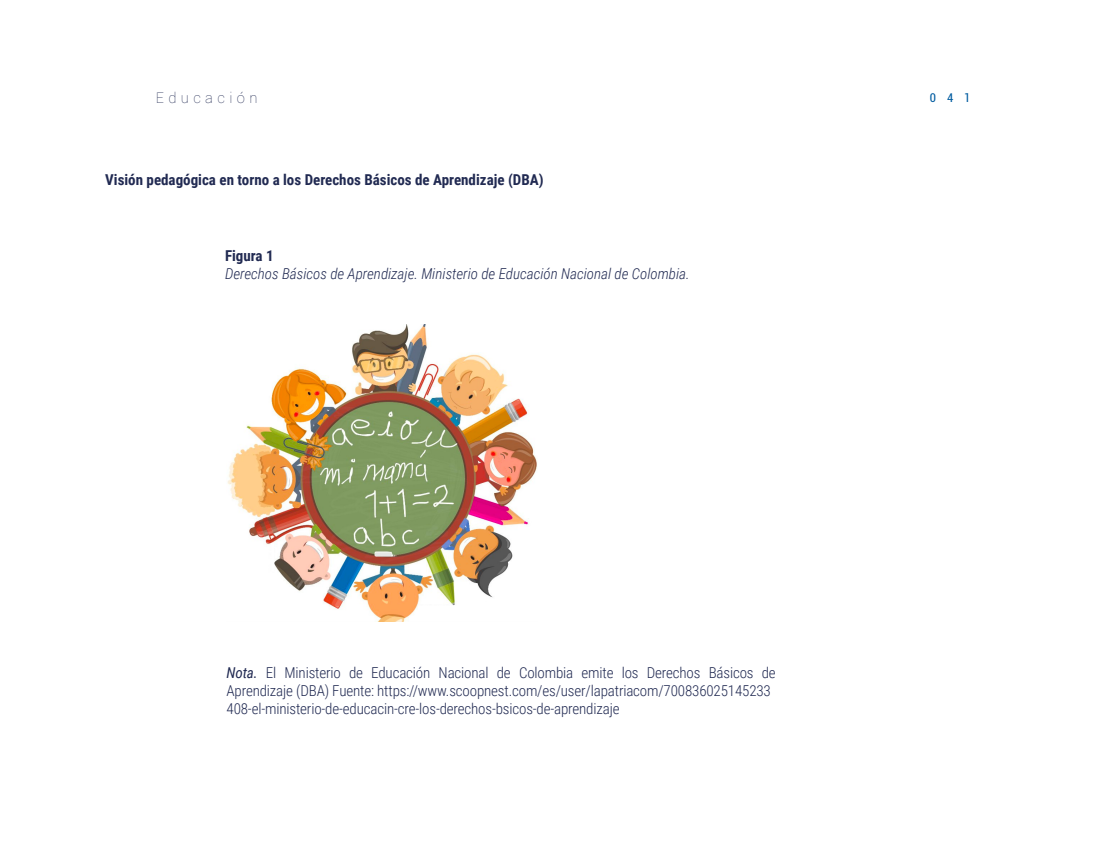
<style>
.page{position:relative;width:1106px;height:851px;background:#fff}
.page>*{position:absolute;margin:0;border:0;box-sizing:border-box;transform-origin:0 0}
.t1{font:300 15px/18px "Roboto Condensed";letter-spacing:-.01em;color:#212a52}
.t2{font:italic 300 15px "Roboto Condensed";color:#212a52}
.t3{font:700 15px "Roboto Condensed";color:#212a52}
.t4{font:100 14.7px "Roboto";letter-spacing:.3em;color:#212a52}
.t5{font:condensed 12px "Roboto";color:#005ca0}
.s1{font-weight:400;font-style:italic}
</style>
<div class="page">
<img style="left:227px;top:324px;width:310px;height:297px">
<p class="t4" style="left:156px;top:88px;width:103px">Educación</p>
<p class="t5" style="left:929px;top:90px;width:42px">041</p>
<p class="t3" style="left:105px;top:169px;width:440px">Visión pedagógica en torno a los Derechos Básicos de Aprendizaje (DBA)</p>
<p class="t3" style="left:225px;top:245px;width:50px">Figura 1</p>
<p class="t2" style="left:225px;top:263px;width:466px">Derechos Básicos de Aprendizaje. Ministerio de Educación Nacional de Colombia.</p>
<p class="t1" style="left:226px;top:663px;width:551px"><span class="s1">Nota.</span> El Ministerio de Educación Nacional de Colombia emite los Derechos Básicos de<br>Aprendizaje (DBA) Fuente: https://www.scoopnest.com/es/user/lapatriacom/700836025145233<br>408-el-ministerio-de-educacin-cre-los-derechos-bsicos-de-aprendizaje</p>
</div>
